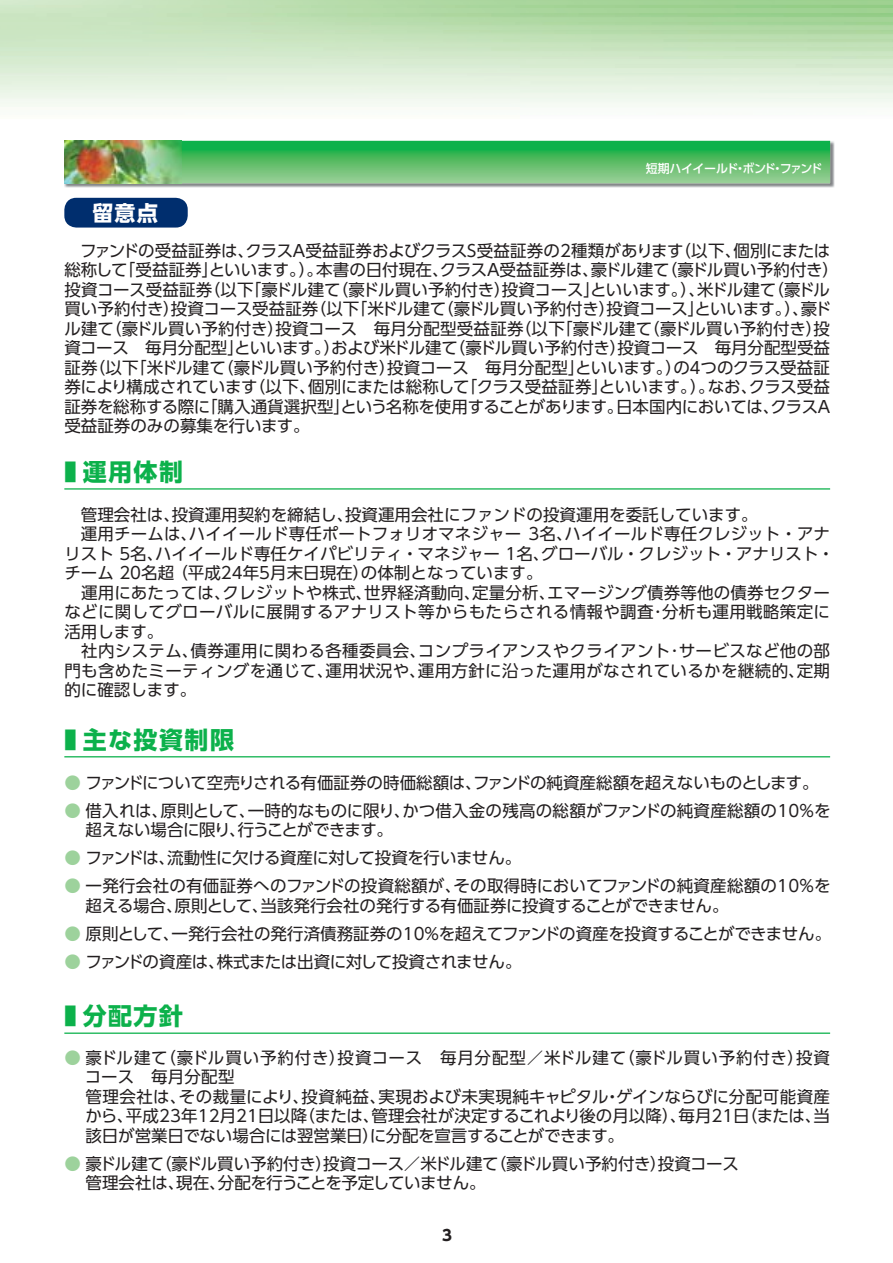
<style>
.page{position:relative;width:893px;height:1263px;background:#fff}
.page>*{position:absolute;margin:0;border:0;box-sizing:border-box;transform-origin:0 0}
.t1{font:24px "UD Shin Go Pro Bold 90 pv RKSJ H";letter-spacing:.06em;color:#0cb14b;scale:.5 1}
.t2{font:21px "UD Shin Go Pro Bold 90 pv RKSJ H";color:#fff}
.t3{font:16.5px/19.5px "UD Shin Go Pro Regular 90 pv RKSJ H";color:#231f20}
.t4{font:16.5px "UD Shin Go Pro Regular 90 pv RKSJ H";letter-spacing:-.03em;color:#231f20}
.t5{font:16.5px "UD Shin Go Pro Regular 90 pv RKSJ H";letter-spacing:-.02em;color:#231f20}
.t6{font:15px "UD Shin Go Pro Bold 90 pv RKSJ H";color:#231f20}
.t7{font:12px "UD Shin Go Pro Medium 90 pv RKSJ H";letter-spacing:-.045em;color:#fff}
.s1{color:#9dd29c}
</style>
<div class="page">
<hr style="left:1px;top:102px;width:891px;height:4px;background:#f5faf3">
<hr style="left:1px;top:94px;width:891px;height:4px;background:#eff7ed">
<hr style="left:1px;top:85px;width:891px;height:4px;background:#e9f4e5">
<hr style="left:1px;top:77px;width:891px;height:4px;background:#e4f1df">
<hr style="left:1px;top:68px;width:891px;height:4px;background:#ddeed8">
<hr style="left:1px;top:60px;width:891px;height:4px;background:#d7ebd0">
<hr style="left:1px;top:51px;width:891px;height:4px;background:#d1e8c9">
<hr style="left:64px;top:488px;width:766px;height:2px;background:#0cb14b">
<hr style="left:64px;top:756px;width:766px;height:1px;background:#0cb14b">
<hr style="left:64px;top:1033px;width:766px;height:1px;background:#0cb14b">
<img style="left:64px;top:141px;width:770px;height:47px">
<svg style="left:182px;top:141px;width:648px;height:42px"></svg>
<img style="left:64px;top:141px;width:118px;height:42px">
<div style="left:64px;top:198px;width:124px;height:30px;background:#002e6e;border-radius:12px"></div>
<p class="t2" style="left:92px;top:205px;width:67px">留意点</p>
<p class="t7" style="left:645px;top:164px;width:178px">短期ハイイールド・ボンド・ファンド</p>
<p class="t3" style="left:64px;top:243px;width:776px">　ファンドの受益証券は、クラスA受益証券およびクラスS受益証券の2種類があります（以下、個別にまたは総称して「受益証券」といいます。）。本書の日付現在、クラスＡ受益証券は、豪ドル建て（豪ドル買い予約付き）投資コース受益証券（以下「豪ドル建て（豪ドル買い予約付き）投資コース」といいます。）、米ドル建て（豪ドル買い予約付き）投資コース受益証券（以下「米ドル建て（豪ドル買い予約付き）投資コース」といいます。）、豪ドル建て（豪ドル買い予約付き）投資コース　毎月分配型受益証券（以下「豪ドル建て（豪ドル買い予約付き）投資コース　毎月分配型」といいます。）および米ドル建て（豪ドル買い予約付き）投資コース　毎月分配型受益証券（以下「米ドル建て（豪ドル買い予約付き）投資コース　毎月分配型」といいます。）の４つのクラス受益証券により構成されています（以下、個別にまたは総称して「クラス受益証券」といいます。）。なお、クラス受益証券を総称する際に「購入通貨選択型」という名称を使用することがあります。日本国内においては、クラスA受益証券のみの募集を行います。</p>
<h1 class="t1" style="left:64px;top:463px;width:239px">■ 運用体制</h1>
<p class="t3" style="left:64px;top:507px;width:771px">　管理会社は、投資運用契約を締結し、投資運用会社にファンドの投資運用を委託しています。<br>　運用チームは、ハイイールド専任ポートフォリオマネジャー 3名、ハイイールド専任クレジット・アナリスト 5名、ハイイールド専任ケイパビリティ・マネジャー 1名、グローバル・クレジット・アナリスト・チーム 20名超 （平成24年5月末日現在）の体制となっています。<br>　運用にあたっては、クレジットや株式、世界経済動向、定量分析、エマージング債券等他の債券セクターなどに関してグローバルに展開するアナリスト等からもたらされる情報や調査･分析も運用戦略策定に活用します。<br>　社内システム、債券運用に関わる各種委員会、コンプライアンスやクライアント･サービスなど他の部門も含めたミーティングを通じて、運用状況や、運用方針に沿った運用がなされているかを継続的、定期的に確認します。</p>
<h1 class="t1" style="left:64px;top:731px;width:341px">■ 主な投資制限</h1>
<p class="t5" style="left:64px;top:776px;width:755px"><span class="s1">●</span> ファンドについて空売りされる有価証券の時価総額は、ファンドの純資産総額を超えないものとします。</p>
<p class="t3" style="left:86px;top:803px;width:746px;text-indent:-21px"><span class="s1">●</span> 借入れは、原則として、一時的なものに限り、かつ借入金の残高の総額がファンドの純資産総額の10%を超えない場合に限り、行うことができます。</p>
<p class="t4" style="left:64px;top:852px;width:458px"><span class="s1">●</span> ファンドは、流動性に欠ける資産に対して投資を行いません。</p>
<p class="t3" style="left:86px;top:879px;width:746px;text-indent:-21px"><span class="s1">●</span> 一発行会社の有価証券へのファンドの投資総額が、その取得時においてファンドの純資産総額の10%を超える場合、原則として、当該発行会社の発行する有価証券に投資することができません。</p>
<p class="t3" style="left:64px;top:926px;width:768px"><span class="s1">●</span> 原則として、一発行会社の発行済債務証券の10%を超えてファンドの資産を投資することができません。</p>
<p class="t4" style="left:64px;top:955px;width:459px"><span class="s1">●</span> ファンドの資産は、株式または出資に対して投資されません。</p>
<h1 class="t1" style="left:64px;top:1007px;width:239px">■ 分配方針</h1>
<p class="t3" style="left:85px;top:1050px;width:746px;text-indent:-21px"><span class="s1">●</span> 豪ドル建て（豪ドル買い予約付き）投資コース　毎月分配型／米ドル建て（豪ドル買い予約付き）投資コース　毎月分配型<br>管理会社は、その裁量により、投資純益、実現および未実現純キャピタル・ゲインならびに分配可能資産から、平成23年12月21日以降（または、管理会社が決定するこれより後の月以降）、毎月21日（または、当該日が営業日でない場合には翌営業日）に分配を宣言することができます。</p>
<p class="t3" style="left:86px;top:1156px;width:655px;text-indent:-21px"><span class="s1">●</span> 豪ドル建て（豪ドル買い予約付き）投資コース／米ドル建て（豪ドル買い予約付き）投資コース管理会社は、現在、分配を行うことを予定していません。</p>
<p class="t6" style="left:442px;top:1230px;width:11px">3</p>
</div>
